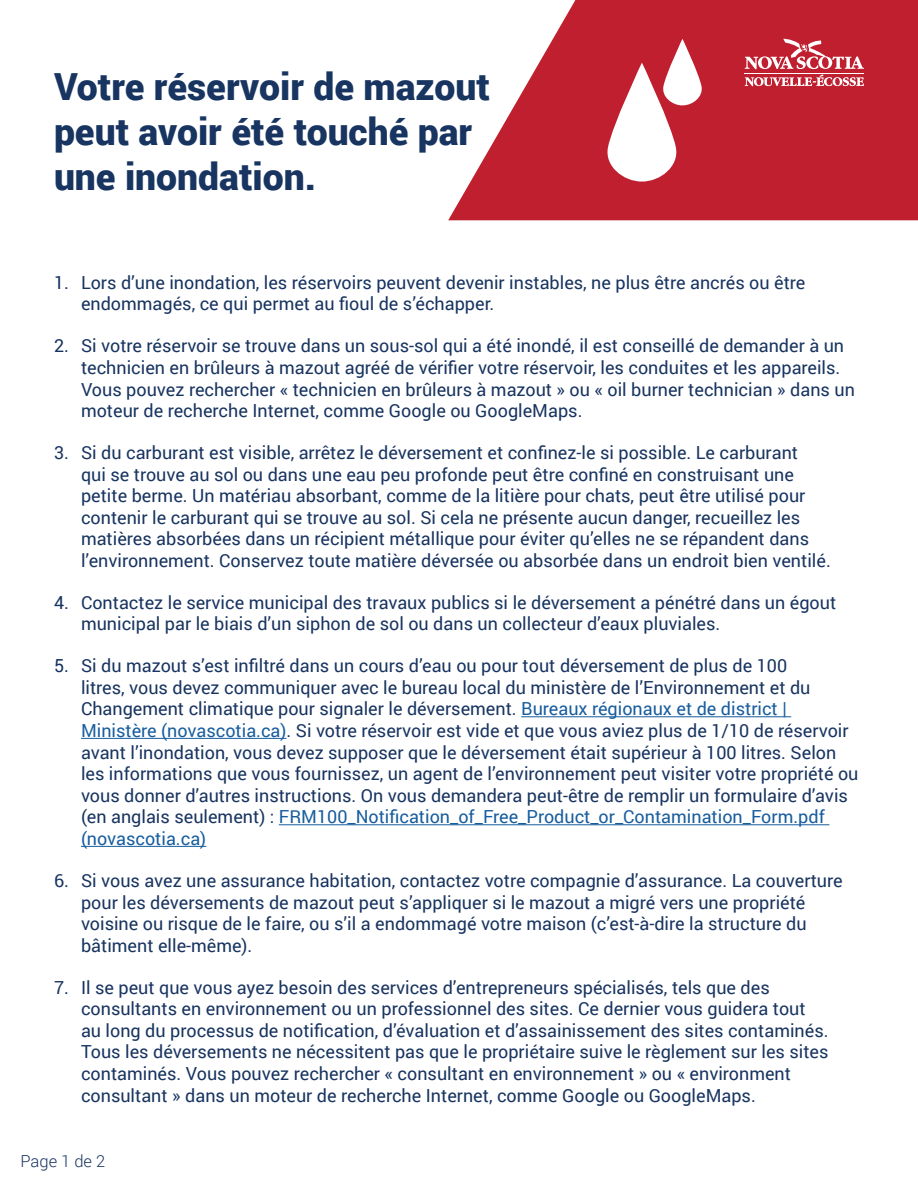
<style>
.page{position:relative;width:918px;height:1188px;background:#fff}
.page>*{position:absolute;margin:0;border:0;box-sizing:border-box;transform-origin:0 0}
.t1{font:900 37.35px/44.8px "Roboto";color:#183460}
.t2{font:18px/21.6px "Roboto";color:#183460}
.t3{font:300 16.5px "Roboto";color:#183460}
.s1{color:#175d9e}
</style>
<div class="page">
<svg style="left:448px;top:0;width:470px;height:220px;fill:#bf1f2e"></svg>
<svg style="left:604px;top:39px;width:99px;height:143px"></svg>
<hr style="left:745px;top:73px;width:119px;height:1px;background:#fff">
<svg style="left:745px;top:38px;width:119px;height:31px;background:#ce545f"></svg>
<svg style="left:745px;top:75px;width:119px;height:11px"></svg>
<hr style="left:521px;top:716px;width:270px;height:1px;background:#175d9e">
<hr style="left:81px;top:738px;width:206px;height:1px;background:#175d9e">
<hr style="left:279px;top:824px;width:550px;height:1px;background:#175d9e">
<hr style="left:81px;top:846px;width:125px;height:1px;background:#175d9e">
<p class="t1" style="left:54px;top:63px;width:437px">Votre réservoir de mazout peut avoir été touché par une inondation.</p>
<p class="t2" style="left:81px;top:271px;width:726px;text-indent:-27px">1. Lors d’une inondation, les réservoirs peuvent devenir instables, ne plus être ancrés ou être endommagés, ce qui permet au fioul de s’échapper.</p>
<p class="t2" style="left:81px;top:334px;width:775px;text-indent:-27px">2. Si votre réservoir se trouve dans un sous-sol qui a été inondé, il est conseillé de demander à un technicien en brûleurs à mazout agréé de vérifier votre réservoir, les conduites et les appareils.<br>Vous pouvez rechercher « technicien en brûleurs à mazout » ou « oil burner technician » dans un moteur de recherche Internet, comme Google ou GoogleMaps.</p>
<p class="t2" style="left:81px;top:441px;width:751px;text-indent:-27px">3. Si du carburant est visible, arrêtez le déversement et confinez-le si possible. Le carburant<br>qui se trouve au sol ou dans une eau peu profonde peut être confiné en construisant une petite berme. Un matériau absorbant, comme de la litière pour chats, peut être utilisé pour contenir le carburant qui se trouve au sol. Si cela ne présente aucun danger, recueillez les matières absorbées dans un récipient métallique pour éviter qu’elles ne se répandent dans l’environnement. Conservez toute matière déversée ou absorbée dans un endroit bien ventilé.</p>
<p class="t2" style="left:81px;top:591px;width:757px;text-indent:-27px">4. Contactez le service municipal des travaux publics si le déversement a pénétré dans un égout municipal par le biais d’un siphon de sol ou dans un collecteur d’eaux pluviales.</p>
<p class="t2" style="left:81px;top:654px;width:779px;text-indent:-27px">5. Si du mazout s’est infiltré dans un cours d’eau ou pour tout déversement de plus de 100<br>litres, vous devez communiquer avec le bureau local du ministère de l’Environnement et du Changement climatique pour signaler le déversement. <span class="s1">Bureaux régionaux et de district | Ministère (novascotia.ca)</span>. Si votre réservoir est vide et que vous aviez plus de 1/10 de réservoir avant l’inondation, vous devez supposer que le déversement était supérieur à 100 litres. Selon les informations que vous fournissez, un agent de l’environnement peut visiter votre propriété ou vous donner d’autres instructions. On vous demandera peut-être de remplir un formulaire d’avis (en anglais seulement) : <span class="s1">FRM100_Notification_of_Free_Product_or_Contamination_Form.pdf (novascotia.ca)</span></p>
<p class="t2" style="left:81px;top:869px;width:763px;text-indent:-27px">6. Si vous avez une assurance habitation, contactez votre compagnie d’assurance. La couverture pour les déversements de mazout peut s’appliquer si le mazout a migré vers une propriété voisine ou risque de le faire, ou s’il a endommagé votre maison (c’est-à-dire la structure du bâtiment elle-même).</p>
<p class="t2" style="left:81px;top:976px;width:749px;text-indent:-27px">7. Il se peut que vous ayez besoin des services d’entrepreneurs spécialisés, tels que des consultants en environnement ou un professionnel des sites. Ce dernier vous guidera tout au long du processus de notification, d’évaluation et d’assainissement des sites contaminés.<br>Tous les déversements ne nécessitent pas que le propriétaire suive le règlement sur les sites contaminés. Vous pouvez rechercher « consultant en environnement » ou « environment consultant » dans un moteur de recherche Internet, comme Google ou GoogleMaps.</p>
<p class="t3" style="left:21px;top:1150px;width:86px">Page 1 de 2</p>
</div>
